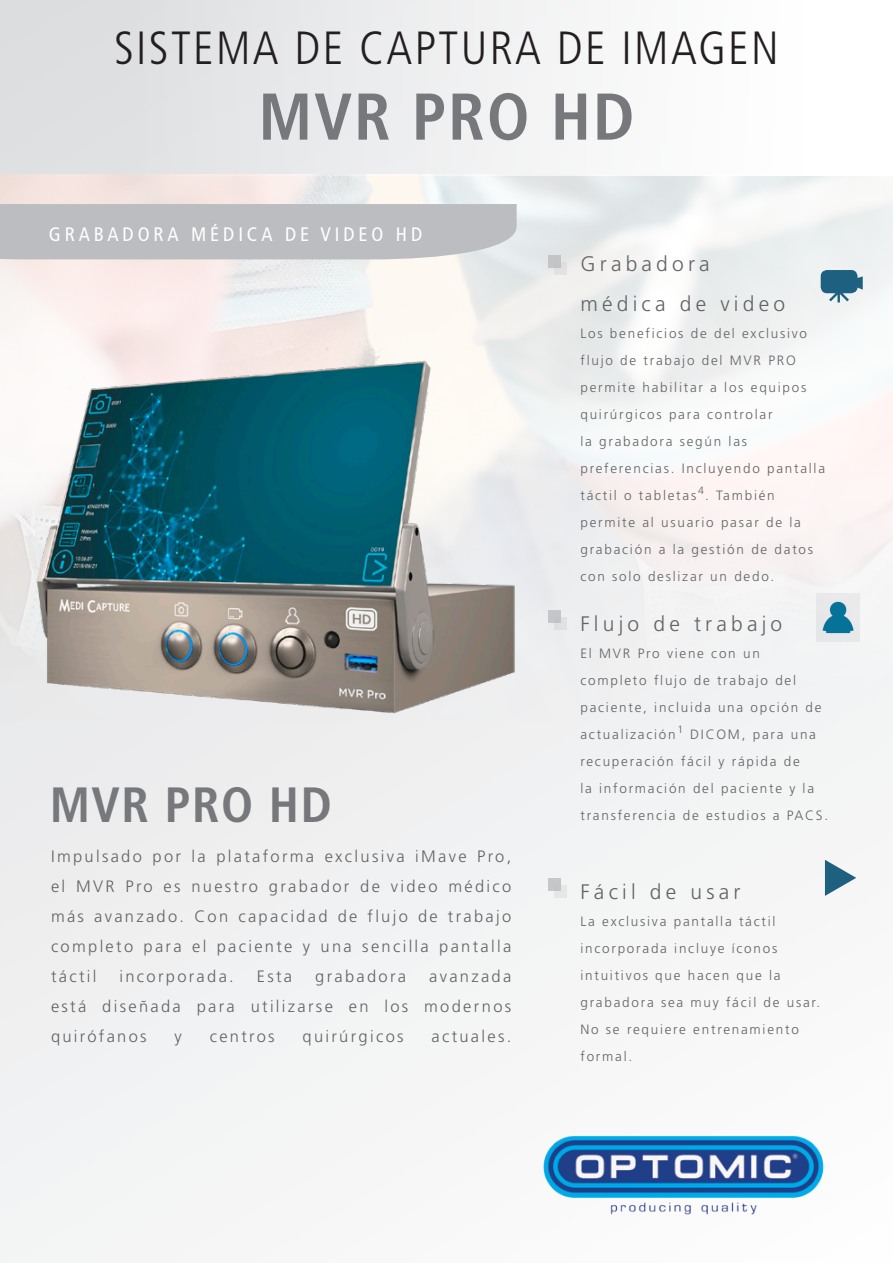
<style>
.page{position:relative;width:893px;height:1263px;background:#f3f4f4}
.page>*{position:absolute;margin:0;border:0;box-sizing:border-box;transform-origin:0 0}
.t1{font:700 condensed 66px "Frutiger LT Std";letter-spacing:.03em;color:#76787b}
.t2{font:700 condensed 49.5px "Frutiger LT Std";letter-spacing:.03em;color:#76787b}
.t3{font:300 condensed 46.5px "Frutiger LT Std";letter-spacing:.05em;color:#231f20}
.t4{font:300 21px "Frutiger LT Std";letter-spacing:.2em;color:#636366}
.t5{font:condensed 19.5px "Frutiger LT Std";letter-spacing:.2em;color:#fff}
.t6{font:300 16.5px/30px "Frutiger LT Std";letter-spacing:.14em;color:#636366;text-align:justify}
.t7{font:300 13.5px/27px "Frutiger LT Std";letter-spacing:.13em;color:#636366}
</style>
<div class="page">
<img style="left:0;top:175px;width:893px;height:545px">
<div style="left:0;top:204px;width:517px;height:55px;background:#bcbdc0"></div>
<div style="left:0;top:0;width:893px;height:175px;background:linear-gradient(to right,#dbdcde,#fff)"></div>
<img style="left:31px;top:356px;width:489px;height:362px">
<div style="left:549px;top:255px;width:12px;height:13px;background:#c3c5c7"></div>
<svg style="left:554px;top:263px;width:12px;height:12px"></svg>
<div style="left:549px;top:610px;width:12px;height:13px;background:#c5c6c9"></div>
<svg style="left:554px;top:618px;width:12px;height:12px"></svg>
<div style="left:549px;top:878px;width:12px;height:12px;background:#c6c7ca"></div>
<svg style="left:554px;top:885px;width:12px;height:13px"></svg>
<img style="left:817px;top:594px;width:42px;height:47px">
<svg style="left:821px;top:270px;width:42px;height:32px"></svg>
<svg style="left:825px;top:860px;width:31px;height:36px"></svg>
<img style="left:543px;top:1136px;width:281px;height:79px">
<p class="t3" style="left:114px;top:21px;width:666px">SISTEMA DE CAPTURA DE IMAGEN</p>
<p class="t1" style="left:258px;top:78px;width:378px">MVR PRO HD</p>
<p class="t5" style="left:49px;top:223px;width:375px">GRABADORA MÉDICA DE VIDEO HD</p>
<p class="t2" style="left:50px;top:775px;width:284px">MVR PRO HD</p>
<p class="t6" style="left:51px;top:842px;width:462px">Impulsado por la plataforma exclusiva iMave Pro, el MVR Pro es nuestro grabador de video médico más avanzado. Con capacidad de flujo de trabajo completo para el paciente y una sencilla pantalla táctil</p>
<p class="t6" style="left:51px;top:962px;width:462px;text-indent:378px">avanzada está diseñada para utilizarse en los modernos quirófanos</p>
<p class="t6" style="left:119px;top:962px;width:116px">incorporada.</p>
<p class="t6" style="left:257px;top:962px;width:37px">Esta</p>
<p class="t6" style="left:315px;top:962px;width:92px">grabadora</p>
<p class="t6" style="left:175px;top:1022px;width:9px">y</p>
<p class="t6" style="left:210px;top:1022px;width:66px">centros</p>
<p class="t6" style="left:303px;top:1022px;width:103px">quirúrgicos</p>
<p class="t6" style="left:431px;top:1022px;width:81px">actuales.</p>
<p class="t4" style="left:580px;top:252px;width:131px">Grabadora</p>
<p class="t4" style="left:580px;top:292px;width:206px">médica de video</p>
<p class="t7" style="left:580px;top:320px;width:246px">Los beneficios de del exclusivo flujo de trabajo del MVR PRO permite habilitar a los equipos quirúrgicos para controlar<br>la grabadora según las preferencias. Incluyendo pantalla táctil o tabletas<sup>4</sup>. También permite al usuario pasar de la grabación a la gestión de datos con solo deslizar un dedo.</p>
<p class="t4" style="left:580px;top:612px;width:203px">Flujo de trabajo</p>
<p class="t7" style="left:580px;top:640px;width:249px">El MVR Pro viene con un completo flujo de trabajo del paciente, incluida una opción de actualización<sup>1</sup> DICOM, para una recuperación fácil y rápida de<br>la información del paciente y la transferencia de estudios a PACS.</p>
<p class="t4" style="left:580px;top:880px;width:162px">Fácil de usar</p>
<p class="t7" style="left:580px;top:908px;width:241px">La exclusiva pantalla táctil incorporada incluye íconos intuitivos que hacen que la grabadora sea muy fácil de usar.<br>No se requiere entrenamiento formal.</p>
</div>
